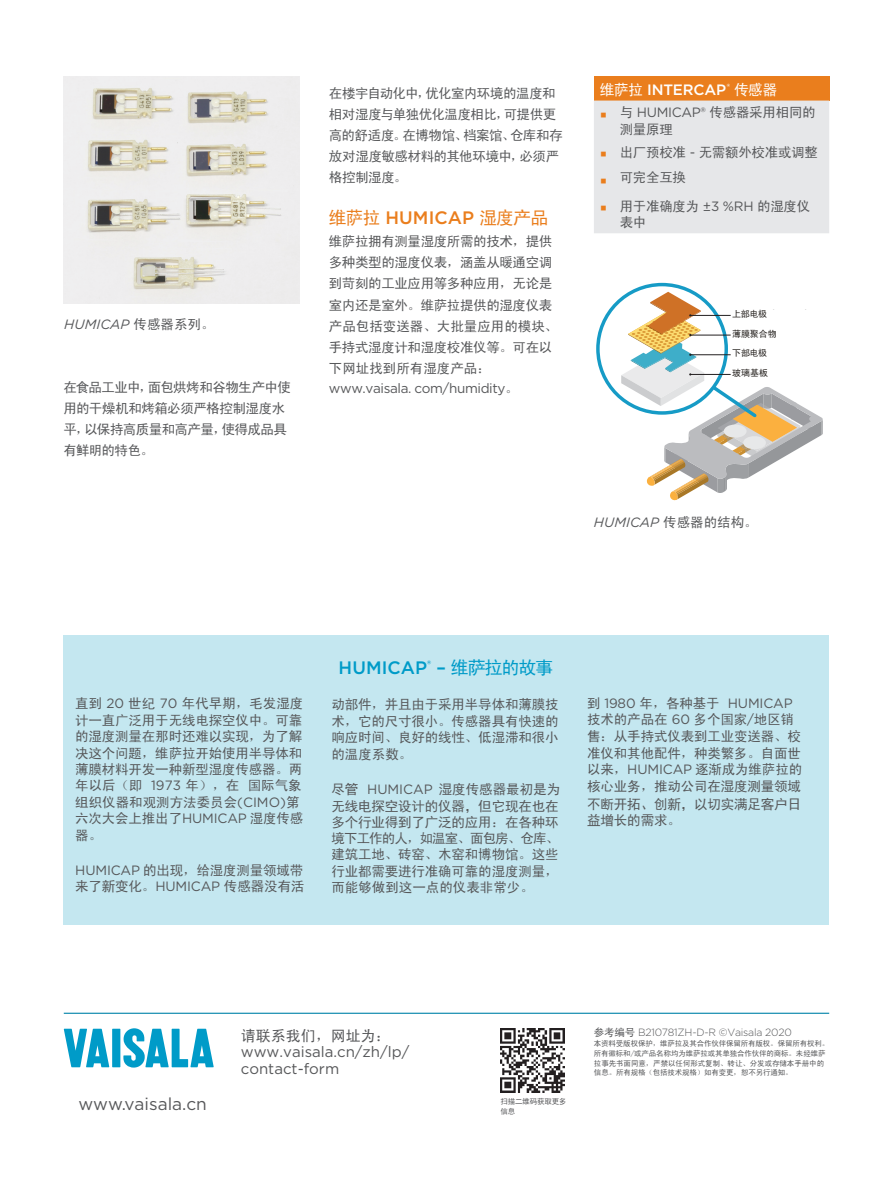
<style>
.page{position:relative;width:893px;height:1191px;background:#fff}
.page>*{position:absolute;margin:0;border:0;box-sizing:border-box;transform-origin:0 0}
.Bullet{font:900 21px "Arial";color:#ea7e1d}
.Bodytext{font:500 18px "Gotham";letter-spacing:.005em;color:#009bc8}
.Bodytext-2{font:18px "Sim Hei";letter-spacing:-.05em;color:#ea7e1d}
.Web_address{font:17.25px "Gotham";color:#57585a}
.Contact_Us{font:15px/16.6px "Gotham";color:#57585a}
.Box_headline{font:500 15px "Gotham";letter-spacing:-.01em;color:#fff}
.Bodytext-3{font:13.5px/16.5px "Sim Hei";letter-spacing:-.01em;color:#57585a}
.Bodytext-4{font:13.5px/21px "Sim Hei";letter-spacing:-.03em;color:#57585a}
.Bodytext-5{font:13.5px/21px "Sim Hei";letter-spacing:-.035em;color:#57585a}
.Bodytext-6{font:13.5px/21px "Sim Hei";letter-spacing:-.04em;color:#57585a}
.Bullet_list{font:13.5px/16.5px "Sim Hei";letter-spacing:-.02em;color:#57585a}
.t1{font:italic 13.5px "Gotham";color:#57585a}
.Legal_notice{font:300 10.5px "Gotham";letter-spacing:-.02em;color:#57585a}
.t2{font:9.9px "Gotham";color:#231f20}
.Subheadline_blue{font:9px "Sim Hei";letter-spacing:-.02em;color:#221e1b}
.Legal_notice-2{font:7.5px/9.8px "Sim Hei";letter-spacing:-.02em;color:#57585a}
.s1{font-family:"Sim Hei";font-style:normal}
.s2{font-family:"Gotham";font-weight:500}
.s3{font-family:"Gotham"}
.s4{font-family:"Sim Hei";font-weight:400}
.s5{font-family:"Sim Hei"}
.s6{font-family:"Gotham";font-weight:300}
</style>
<div class="page">
<div style="left:64px;top:635px;width:765px;height:289px;background:#c4e7f0"></div>
<div style="left:594px;top:77px;width:235px;height:24px;background:#ea7e1d"></div>
<div style="left:594px;top:101px;width:235px;height:132px;background:#e6e7e9"></div>
<svg style="left:598px;top:284px;width:128px;height:129px"></svg>
<svg style="left:621px;top:292px;width:202px;height:209px"></svg>
<img style="left:64px;top:77px;width:235px;height:226px">
<img style="left:500px;top:1028px;width:64px;height:64px">
<svg style="left:64px;top:1028px;width:45px;height:39px"></svg>
<div style="left:112px;top:1028px;width:8px;height:39px;background:#009bc8"></div>
<svg style="left:123px;top:1028px;width:91px;height:39px"></svg>
<hr style="left:64px;top:1012px;width:765px;height:1px;background:#0083a9">
<div style="left:732px;top:310px;width:111px;height:66px;background:#fff"></div>
<p class="t1" style="left:64px;top:315px;width:152px">HUMICAP <span class="s1">传感器系列。</span></p>
<p class="Bodytext-6" style="left:63px;top:376px;width:229px">在食品工业中，面包烘烤和谷物生产中使用的干燥机和烤箱必须严格控制湿度水平，以保持高质量和高产量，使得成品具有鲜明的特色。</p>
<p class="Bodytext-5" style="left:329px;top:82px;width:235px">在楼宇自动化中，优化室内环境的温度和相对湿度与单独优化温度相比，可提供更高的舒适度。在博物馆、档案馆、仓库和存放对湿度敏感材料的其他环境中，必须严格控制湿度。</p>
<p class="Bodytext-2" style="left:329px;top:208px;width:221px">维萨拉 <span class="s2">HUMICAP</span> 湿度产品</p>
<p class="Bodytext-4" style="left:329px;top:231px;width:231px">维萨拉拥有测量湿度所需的技术，提供多种类型的湿度仪表，涵盖从暖通空调到苛刻的工业应用等多种应用，无论是室内还是室外。维萨拉提供的湿度仪表产品包括变送器、大批量应用的模块、手持式湿度计和湿度校准仪等。可在以下网址找到所有湿度产品：<span class="s3">www.vaisala. com/humidity</span>。</p>
<p class="Box_headline" style="left:600px;top:79px;width:179px"><span class="s4">维萨拉</span> INTERCAP<sup>®</sup> <span class="s4">传感器</span></p>
<p class="Bullet" style="left:600px;top:99px;width:9px">▪</p>
<p class="Bullet_list" style="left:620px;top:104px;width:197px">与 <span class="s3">HUMICAP®</span> 传感器采用相同的测量原理</p>
<p class="Bullet" style="left:600px;top:138px;width:9px">▪</p>
<p class="Bullet_list" style="left:620px;top:144px;width:200px">出厂预校准 <span class="s3">-</span> 无需额外校准或调整</p>
<p class="Bullet" style="left:600px;top:165px;width:9px">▪</p>
<p class="Bullet_list" style="left:620px;top:169px;width:68px">可完全互换</p>
<p class="Bullet" style="left:600px;top:192px;width:9px">▪</p>
<p class="Bullet_list" style="left:620px;top:198px;width:192px">用于准确度为 <span class="s3">±3 %RH</span> 的湿度仪表中</p>
<p class="Subheadline_blue" style="left:732px;top:309px;width:36px">上部电极</p>
<p class="Subheadline_blue" style="left:732px;top:329px;width:46px">薄膜聚合物</p>
<p class="Subheadline_blue" style="left:732px;top:348px;width:36px">下部电极</p>
<p class="Subheadline_blue" style="left:732px;top:368px;width:37px">玻璃基板</p>
<p class="t2" style="left:733px;top:327px;width:88px">Thin-film polymer</p>
<p class="t1" style="left:594px;top:513px;width:165px">HUMICAP <span class="s1">传感器的结构。</span></p>
<p class="Bodytext-3" style="left:75px;top:694px;width:230px">直到 <span class="s3">20</span> 世纪 <span class="s3">70</span> 年代早期，毛发湿度计一直广泛用于无线电探空仪中。可靠的湿度测量在那时还难以实现，为了解决这个问题，维萨拉开始使用半导体和薄膜材料开发一种新型湿度传感器。两年以后（即 <span class="s3">1973</span> 年），在 国际气象组织仪器和观测方法委员会<span class="s3">(CIMO)</span>第六次大会上推出了<span class="s3">HUMICAP</span> 湿度传感器。</p>
<p class="Bodytext-3" style="left:75px;top:863px;width:230px;line-height:15.6px"><span class="s3">HUMICAP</span> 的出现，给湿度测量领域带来了新变化。<span class="s3">HUMICAP</span> 传感器没有活</p>
<p class="Bodytext" style="left:339px;top:656px;width:216px">HUMICAP<sup>®</sup> – <span class="s4">维萨拉的故事</span></p>
<p class="Bodytext-3" style="left:331px;top:696px;width:229px;text-align:justify">动部件，并且由于采用半导体和薄膜技术，它的尺寸很小。传感器具有快速的响应时间、良好的线性、低湿滞和很小的温度系数。</p>
<p class="Bodytext-3" style="left:331px;top:780px;width:230px">尽管 <span class="s3">HUMICAP</span> 湿度传感器最初是为无线电探空设计的仪器，但它现在也在多个行业得到了广泛的应用：在各种环境下工作的人，如温室、面包房、仓库、建筑工地、砖窑、木窑和博物馆。这些行业都需要进行准确可靠的湿度测量，而能够做到这一点的仪表非常少。</p>
<p class="Bodytext-3" style="left:587px;top:694px;width:216px">到 <span class="s3">1980</span> 年，各种基于 <span class="s3">HUMICAP</span>技术的产品在 <span class="s3">60</span> 多个国家<span class="s3">/</span>地区销售：从手持式仪表到工业变送器、校准仪和其他配件，种类繁多。自面世以来，<span class="s3">HUMICAP</span> 逐渐成为维萨拉的核心业务，推动公司在湿度测量领域不断开拓、创新，以切实满足客户日益增长的需求。</p>
<p class="Contact_Us" style="left:241px;top:1026px;width:170px"><span class="s5">请联系我们，网址为：</span>www.vaisala.cn/zh/lp/ contact-form</p>
<p class="Web_address" style="left:78px;top:1092px;width:130px">www.vaisala.cn</p>
<p class="Legal_notice-2" style="left:500px;top:1097px;width:68px">扫描二维码获取更多信息</p>
<p class="Legal_notice" style="left:594px;top:1025px;width:199px"><span class="s4">参考编号</span> B210781ZH-D-R ©Vaisala 2020</p>
<p class="Legal_notice-2" style="left:594px;top:1038px;width:237px">本资料受版权保护，维萨拉及其合作伙伴保留所有版权。保留所有权利。所有徽标和<span class="s6">/</span>或产品名称均为维萨拉或其单独合作伙伴的商标。未经维萨拉事先书面同意，严禁以任何形式复制、转让、分发或存储本手册中的信息。所有规格（包括技术规格）如有变更，恕不另行通知。</p>
</div>
